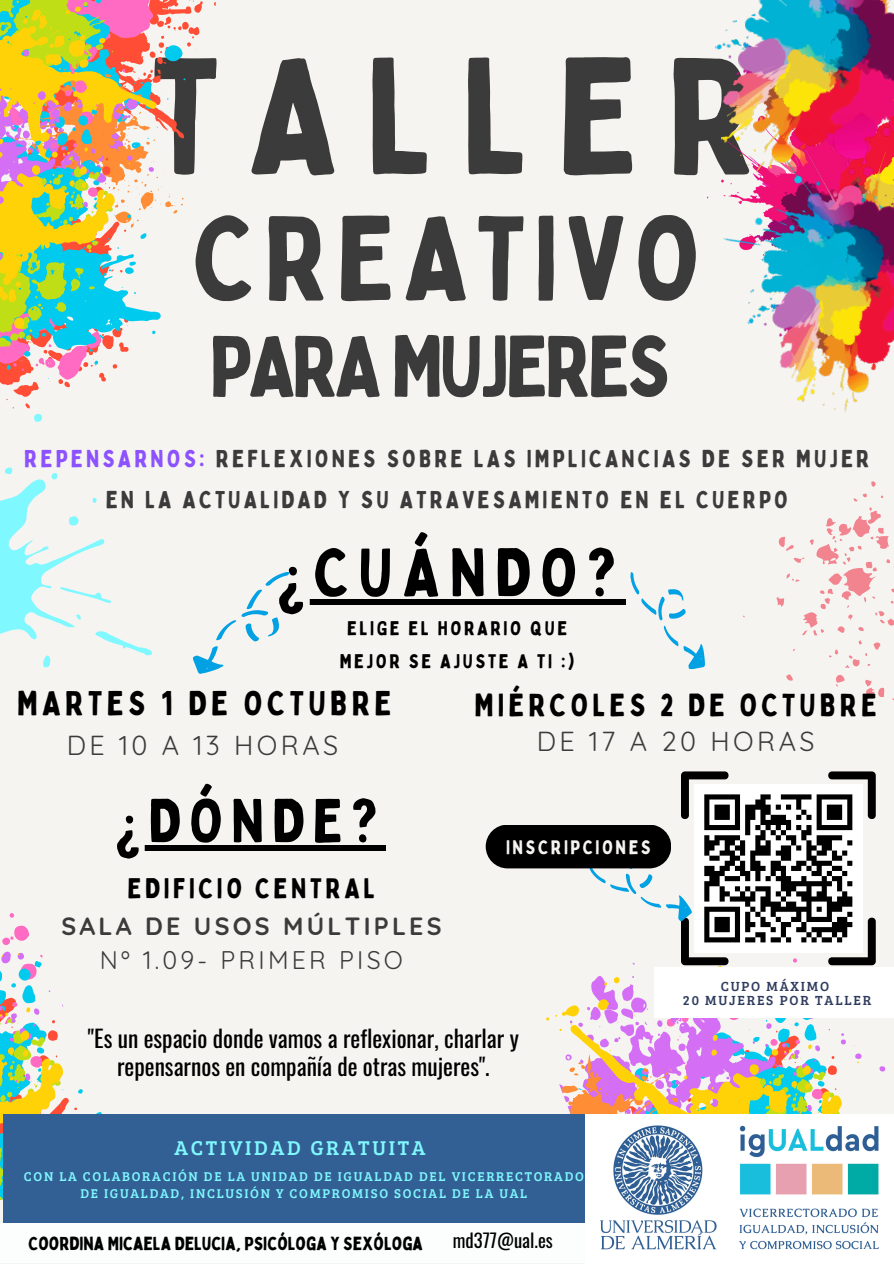
<style>
.page{position:relative;width:894px;height:1264px;background:#fff}
.page>*{position:absolute;margin:0;border:0;box-sizing:border-box;transform-origin:0 0}
.t1{font:162.45px "Bobby Jones";letter-spacing:.175em;color:#3b3b3b}
.t2{font:117.6px "Bobby Jones";letter-spacing:.07em;color:#3b3b3b}
.t3{font:84.9px "Bobby Jones";letter-spacing:-.04em;color:#3b3b3b}
.t4{font:66.9px "Bobby Jones";letter-spacing:.13em;color:#000}
.t5{font:60.45px "Bobby Jones";letter-spacing:.13em;color:#000}
.t6{font:33.9px "Bobby Jones";letter-spacing:.13em;color:#000}
.t7{font:31.5px "Bobby Jones";letter-spacing:.13em;color:#000}
.t8{font:27.9px "Bobby Jones";letter-spacing:.13em;color:#000}
.t9{font:26.85px "Quicksand";letter-spacing:.13em;color:#3b3b3b}
.t10{font:700 24.9px/33.8px "Quicksand";letter-spacing:.13em;color:#3b3b3b;text-align:center}
.t11{font:24px/40.5px "Bobby Jones";letter-spacing:.13em;color:#3b3b3b;text-align:center}
.t12{font:23.4px/28.2px "Oswald";color:#000;text-align:center}
.t13{font:20.7px "Bree Serif";letter-spacing:.13em;color:#80f8ff}
.t14{font:19.5px/33.3px "Bobby Jones";letter-spacing:.13em;color:#000;text-align:center}
.t15{font:19.35px "Bobby Jones";letter-spacing:.13em;color:#f6f4f1}
.t16{font:18.75px "Oswald";color:#000}
.t17{font:18.45px "Bobby Jones";color:#000}
.t18{font:13.65px "Bree Serif";letter-spacing:.13em;color:#2f3c5e}
.t19{font:13.2px/17.5px "Bree Serif";letter-spacing:.13em;color:#80f8ff;text-align:center}
.s1{color:#8c52ff}
.s2{font-weight:400}
</style>
<div class="page">
<div style="left:0;top:0;width:893px;height:1263px;background:#f6f4f1"></div>
<svg style="left:193px;top:572px;width:96px;height:102px"></svg>
<svg style="left:546px;top:919px;width:340px;height:195px"></svg>
<svg style="left:0;top:0;width:216px;height:214px"></svg>
<svg style="left:0;top:10px;width:165px;height:14px;background:#caa873"></svg>
<svg style="left:0;top:24px;width:174px;height:359px"></svg>
<img style="left:723px;top:200px;width:170px;height:213px">
<svg style="left:630px;top:572px;width:75px;height:98px"></svg>
<svg style="left:0;top:913px;width:102px;height:288px"></svg>
<div style="left:3px;top:1114px;width:585px;height:114px;background:#326094"></div>
<div style="left:485px;top:824px;width:186px;height:44px;background:#000;border-radius:22px"></div>
<img style="left:707px;top:0;width:186px;height:200px">
<svg style="left:776px;top:480px;width:118px;height:221px"></svg>
<svg style="left:0;top:383px;width:152px;height:285px"></svg>
<svg style="left:589px;top:771px;width:286px;height:194px"></svg>
<img style="left:585px;top:1114px;width:308px;height:149px">
<div style="left:0;top:1222px;width:585px;height:40px;background:#fcfefe"></div>
<div style="left:654px;top:967px;width:239px;height:51px;background:#fff"></div>
<div style="left:115px;top:845px;width:270px;height:6px;background:#000"></div>
<div style="left:277px;top:599px;width:348px;height:6px;background:#000"></div>
<p class="t1" style="left:151px;top:13px;width:606px">TALLER</p>
<p class="t2" style="left:193px;top:184px;width:509px">CREATIVO</p>
<p class="t3" style="left:209px;top:312px;width:462px">PARA MUJERES</p>
<p class="t11" style="left:24px;top:438px;width:846px"><span class="s1">REPENSARNOS:</span> REFLEXIONES SOBRE LAS IMPLICANCIAS DE SER MUJER<br>EN LA ACTUALIDAD Y SU ATRAVESAMIENTO EN EL CUERPO</p>
<p class="t4" style="left:277px;top:530px;width:341px">¿CUÁNDO?</p>
<h5 class="t14" style="left:339px;top:611px;width:236px">ELIGE EL HORARIO QUE<br>MEJOR SE AJUSTE A TI :)</h5>
<h3 class="t6" style="left:17px;top:682px;width:376px">MARTES 1 DE OCTUBRE</h3>
<p class="t9" style="left:67px;top:727px;width:273px">DE 10 A 13 HORAS</p>
<h4 class="t5" style="left:115px;top:782px;width:264px">¿DÓNDE?</h4>
<p class="t8" style="left:127px;top:870px;width:249px">EDIFICIO CENTRAL</p>
<p class="t10" style="left:61px;top:909px;width:381px">SALA DE USOS MÚLTIPLES<br><span class="s2">Nº 1.09- PRIMER PISO</span></p>
<h5 class="t7" style="left:474px;top:685px;width:403px">MIÉRCOLES 2 DE OCTUBRE</h5>
<h6 class="t9" style="left:536px;top:724px;width:279px">DE 17 A 20 HORAS</h6>
<h2 class="t15" style="left:506px;top:834px;width:146px">INSCRIPCIONES</h2>
<p class="t18" style="left:720px;top:976px;width:110px">CUPO MÁXIMO</p>
<h4 class="t18" style="left:682px;top:990px;width:190px">20 MUJERES POR TALLER</h4>
<p class="t12" style="left:88px;top:1023px;width:432px">"Es un espacio donde vamos a reflexionar, charlar y repensarnos en compañía de otras mujeres".</p>
<h6 class="t13" style="left:174px;top:1132px;width:252px">ACTIVIDAD GRATUITA</h6>
<p class="t19" style="left:24px;top:1166px;width:561px">CON LA COLABORACIÓN DE LA UNIDAD DE IGUALDAD DEL VICERRECTORADO<br>DE IGUALDAD, INCLUSIÓN Y COMPROMISO SOCIAL DE LA UAL</p>
<p class="t17" style="left:29px;top:1231px;width:396px">COORDINA MICAELA DELUCIA, PSICÓLOGA Y SEXÓLOGA</p>
<p class="t16" style="left:452px;top:1225px;width:101px">md377@ual.es</p>
</div>
